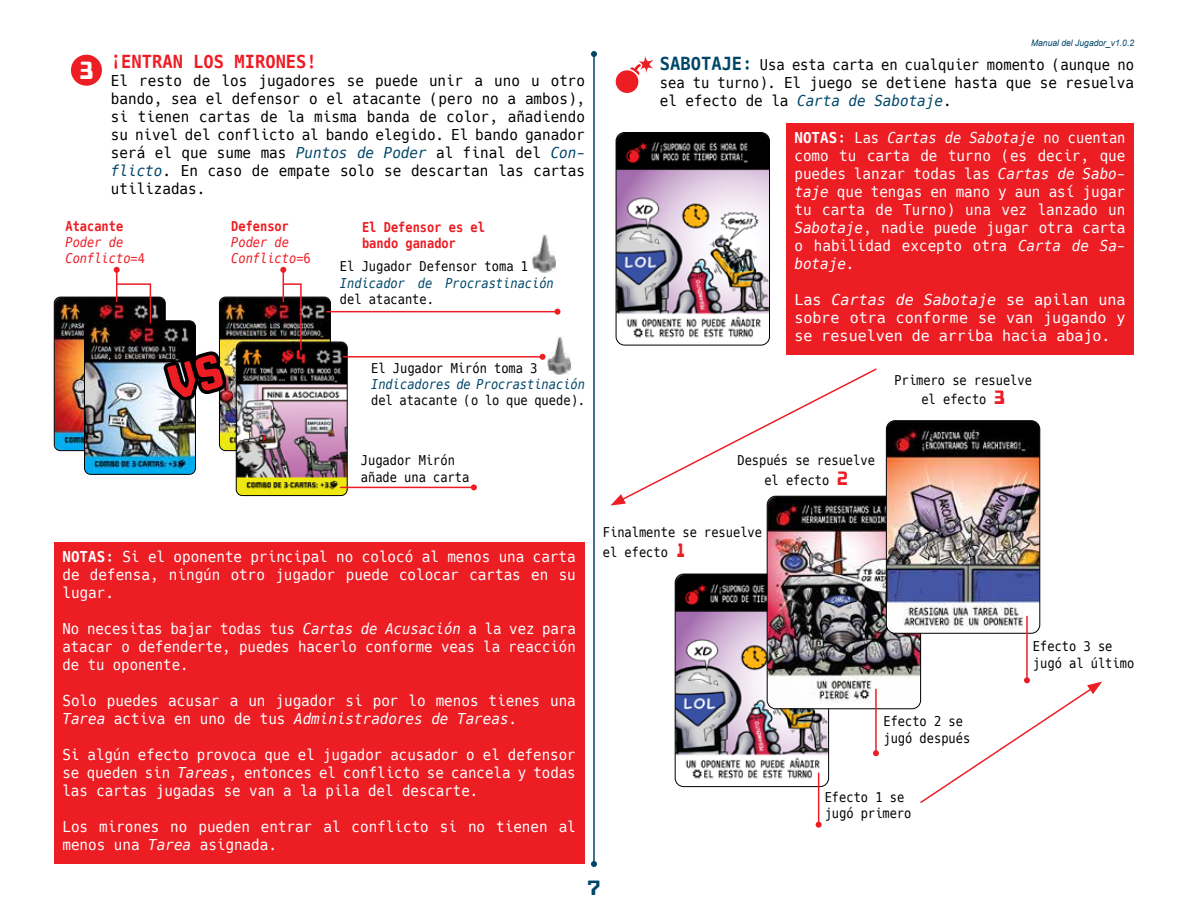
<style>
.page{position:relative;width:1188px;height:918px;background:#fff}
.page>*{position:absolute;margin:0;border:0;box-sizing:border-box;transform-origin:0 0}
.t1{font:23.1px "Wheaton Capitals";color:#fff;scale:.95 1}
.t2{font:19.2px "Wheaton Capitals";color:#014669}
.t3{font:700 18px "Hack";color:#ed1d24;scale:.95 1}
.t4{font:15px/18px "Hack";color:#000;text-align:justify;scale:.95 1}
.t5{font:15px/18px "Hack";color:#fff;scale:.95 1}
.t6{font:15px/18px "Hack";color:#fff;text-align:justify;scale:.91 1}
.t7{font:15px/18px "Hack";color:#fff;text-align:justify;scale:.94 1}
.t8{font:15px/18px "Hack";color:#000;text-align:justify;scale:.92 1}
.t9{font:15px/18px "Hack";color:#fff;text-align:justify;scale:.93 1}
.t10{font:15px/18px "Hack";color:#fff;text-align:justify}
.t11{font:13.5px/16.2px "Hack";color:#000;scale:.89 1}
.t12{font:italic 13.5px "Hack";color:#014669;scale:.89 1}
.t13{font:700 13.5px/16.2px "Hack";color:#ed1d24;scale:.89 1}
.t14{font:italic 13.5px/16.2px "Hack";color:#ed1d24;scale:.89 1}
.t15{font:italic 9px "Arial";color:#014669;scale:.95 1}
.s1{font-style:italic;color:#014669}
.s2{font-style:normal}
.s3{font-weight:700}
.s4{font-style:italic}
.s5{font-weight:700;font-size:18px;color:#014669}
.s6{font-family:"Wheaton Capitals";font-size:18px;color:#ed1d24}
</style>
<div class="page">
<hr style="left:593px;top:54px;width:2px;height:810px;background:#014669">
<svg style="left:591px;top:51px;width:6px;height:6px"></svg>
<svg style="left:591px;top:861px;width:6px;height:6px"></svg>
<div style="left:54px;top:542px;width:530px;height:322px;background:#ed1d24"></div>
<img style="left:54px;top:297px;width:110px;height:154px">
<div style="left:54px;top:297px;width:112px;height:154px;border:1px solid #000;border-radius:6px"></div>
<img style="left:219px;top:297px;width:111px;height:154px">
<div style="left:219px;top:297px;width:112px;height:154px;border:1px solid #000;border-radius:6px"></div>
<div style="left:71px;top:55px;width:31px;height:31px;background:#ed1d24;border-radius:50%"></div>
<img style="left:84px;top:321px;width:111px;height:152px">
<div style="left:84px;top:321px;width:112px;height:154px;border:1px solid #000;border-radius:6px"></div>
<img style="left:236px;top:342px;width:111px;height:154px">
<div style="left:236px;top:342px;width:111px;height:154px;border:1px solid #000;border-radius:6px"></div>
<hr style="left:341px;top:487px;width:133px;height:1px;background:#ed1d24">
<svg style="left:471px;top:484px;width:6px;height:6px"></svg>
<hr style="left:343px;top:356px;width:200px;height:2px;background:#ed1d24">
<svg style="left:540px;top:354px;width:6px;height:6px"></svg>
<hr style="left:116px;top:270px;width:1px;height:31px;background:#ed1d24">
<svg style="left:114px;top:267px;width:6px;height:6px"></svg>
<svg style="left:115px;top:283px;width:37px;height:41px"></svg>
<hr style="left:283px;top:270px;width:1px;height:31px;background:#ed1d24">
<svg style="left:280px;top:267px;width:6px;height:6px"></svg>
<svg style="left:282px;top:283px;width:20px;height:68px"></svg>
<img style="left:532px;top:235px;width:24px;height:38px">
<img style="left:547px;top:337px;width:25px;height:38px">
<hr style="left:327px;top:311px;width:230px;height:1px;background:#ed1d24">
<svg style="left:554px;top:309px;width:6px;height:6px"></svg>
<svg style="left:615px;top:56px;width:39px;height:37px"></svg>
<div style="left:786px;top:124px;width:348px;height:231px;background:#ed1d24"></div>
<img style="left:616px;top:133px;width:153px;height:212px">
<div style="left:616px;top:132px;width:154px;height:213px;border:1px solid #000;border-radius:9px"></div>
<img style="left:675px;top:574px;width:154px;height:213px">
<div style="left:675px;top:574px;width:154px;height:213px;border:1px solid #000;border-radius:9px"></div>
<img style="left:767px;top:498px;width:152px;height:211px">
<div style="left:767px;top:496px;width:154px;height:213px;border:1px solid #000;border-radius:9px"></div>
<img style="left:886px;top:421px;width:154px;height:212px">
<div style="left:886px;top:420px;width:154px;height:214px;border:1px solid #000;border-radius:9px"></div>
<hr style="left:818px;top:773px;width:1px;height:52px;background:#ed1d24">
<svg style="left:816px;top:822px;width:6px;height:6px"></svg>
<hr style="left:875px;top:689px;width:2px;height:64px;background:#ed1d24">
<svg style="left:873px;top:750px;width:6px;height:6px"></svg>
<hr style="left:1026px;top:616px;width:2px;height:64px;background:#ed1d24">
<svg style="left:610px;top:368px;width:268px;height:138px"></svg>
<svg style="left:919px;top:677px;width:183px;height:126px"></svg>
<svg style="left:167px;top:353px;width:57px;height:47px"></svg>
<h1 class="t1" style="left:79px;top:56px;width:17px">3</h1>
<p class="t3" style="left:111px;top:50px;width:218px">¡ENTRAN LOS MIRONES!</p>
<p class="t4" style="left:111px;top:72px;width:501px">El resto de los jugadores se puede unir a uno u otro bando, sea el defensor o el atacante (pero no a ambos), si tienen cartas de la misma banda de color, añadiendo su nivel del conflicto al bando elegido. El bando ganador será el que sume mas <span class="s1">Puntos de Poder</span> al final del <span class="s1">Con&shy;flicto</span>. En caso de empate solo se descartan las cartas utilizadas.</p>
<p class="t13" style="left:65px;top:219px;width:67px">Atacante</p>
<p class="t14" style="left:65px;top:235px;width:91px">Poder de<br>Conflicto<span class="s2">=4</span></p>
<p class="t13" style="left:231px;top:219px;width:67px">Defensor</p>
<p class="t14" style="left:231px;top:235px;width:91px">Poder de<br>Conflicto<span class="s2">=6</span></p>
<p class="t13" style="left:362px;top:220px;width:140px">El Defensor es el bando ganador</p>
<p class="t11" style="left:340px;top:259px;width:213px">El Jugador Defensor toma 1</p>
<p class="t12" style="left:340px;top:275px;width:242px">Indicador de Procrastinación</p>
<p class="t11" style="left:340px;top:291px;width:107px">del atacante.</p>
<p class="t11" style="left:371px;top:360px;width:188px">El Jugador Mirón toma 3</p>
<p class="t12" style="left:371px;top:376px;width:242px">Indicadores de Procrastinación</p>
<p class="t11" style="left:371px;top:392px;width:242px">del atacante (o lo que quede).</p>
<p class="t11" style="left:361px;top:453px;width:123px">Jugador Mirón añade una carta</p>
<p class="t5" style="left:63px;top:548px;width:542px;text-align:justify"><span class="s3">NOTAS:</span> Si el oponente principal no colocó al menos una carta de defensa, ningún otro jugador puede colocar cartas en su lugar.</p>
<p class="t9" style="left:63px;top:620px;width:553px">No necesitas bajar todas tus <span class="s4">Cartas de Acusación</span> a la vez para atacar o defenderte, puedes hacerlo conforme veas la reacción de tu oponente.</p>
<p class="t5" style="left:63px;top:692px;width:542px">Solo puedes acusar a un jugador si por lo menos tienes una<br><span class="s4">Tarea</span> activa en uno de tus <span class="s4">Administradores de Tareas</span>.</p>
<p class="t7" style="left:63px;top:746px;width:548px">Si algún efecto provoca que el jugador acusador o el defensor se queden sin <span class="s4">Tareas</span>, entonces el conflicto se cancela y todas las cartas jugadas se van a la pila del descarte.</p>
<p class="t5" style="left:63px;top:818px;width:542px">Los mirones no pueden entrar al conflicto si no tienen al menos una <span class="s4">Tarea</span> asignada.</p>
<p class="t15" style="left:1031px;top:37px;width:110px">Manual del Jugador_v1.0.2</p>
<p class="t8" style="left:660px;top:56px;width:517px"><span class="s5">SABOTAJE:</span> Usa esta carta en cualquier momento (aunque no sea tu turno). El juego se detiene hasta que se resuelva el efecto de la <span class="s1">Carta de Sabotaje</span>.</p>
<p class="t6" style="left:794px;top:129px;width:365px"><span class="s3">NOTAS:</span> Las <span class="s4">Cartas de Sabotaje</span> no cuentan como tu carta de turno (es decir, que puedes lanzar todas las <span class="s4">Cartas de Sabo&shy;taje</span> que tengas en mano y aun así jugar tu carta de Turno) una vez lanzado un <span class="s4">Sabotaje</span>, nadie puede jugar otra carta o habilidad excepto otra <span class="s4">Carta de Sa&shy;botaje</span>.</p>
<p class="t10" style="left:795px;top:291px;width:332px">Las <span class="s4">Cartas de Sabotaje</span> se apilan una sobre otra conforme se van jugando y se resuelven de arriba hacia abajo.</p>
<p class="t11" style="left:737px;top:451px;width:156px;line-height:19.5px;text-align:center">Después se resuelve el efecto <span class="s6">2</span></p>
<p class="t11" style="left:603px;top:523px;width:180px;line-height:19.5px">Finalmente se resuelve el efecto <span class="s6">1</span></p>
<p class="t11" style="left:895px;top:370px;width:156px;line-height:19.5px;text-align:center">Primero se resuelve el efecto <span class="s6">3</span></p>
<p class="t11" style="left:883px;top:714px;width:99px">Efecto 2 se jugó después</p>
<p class="t11" style="left:1033px;top:639px;width:115px">Efecto 3 se jugó al último</p>
<p class="t11" style="left:825px;top:789px;width:99px">Efecto 1 se jugó primero</p>
<p class="t2" style="left:588px;top:876px;width:14px">7</p>
</div>
